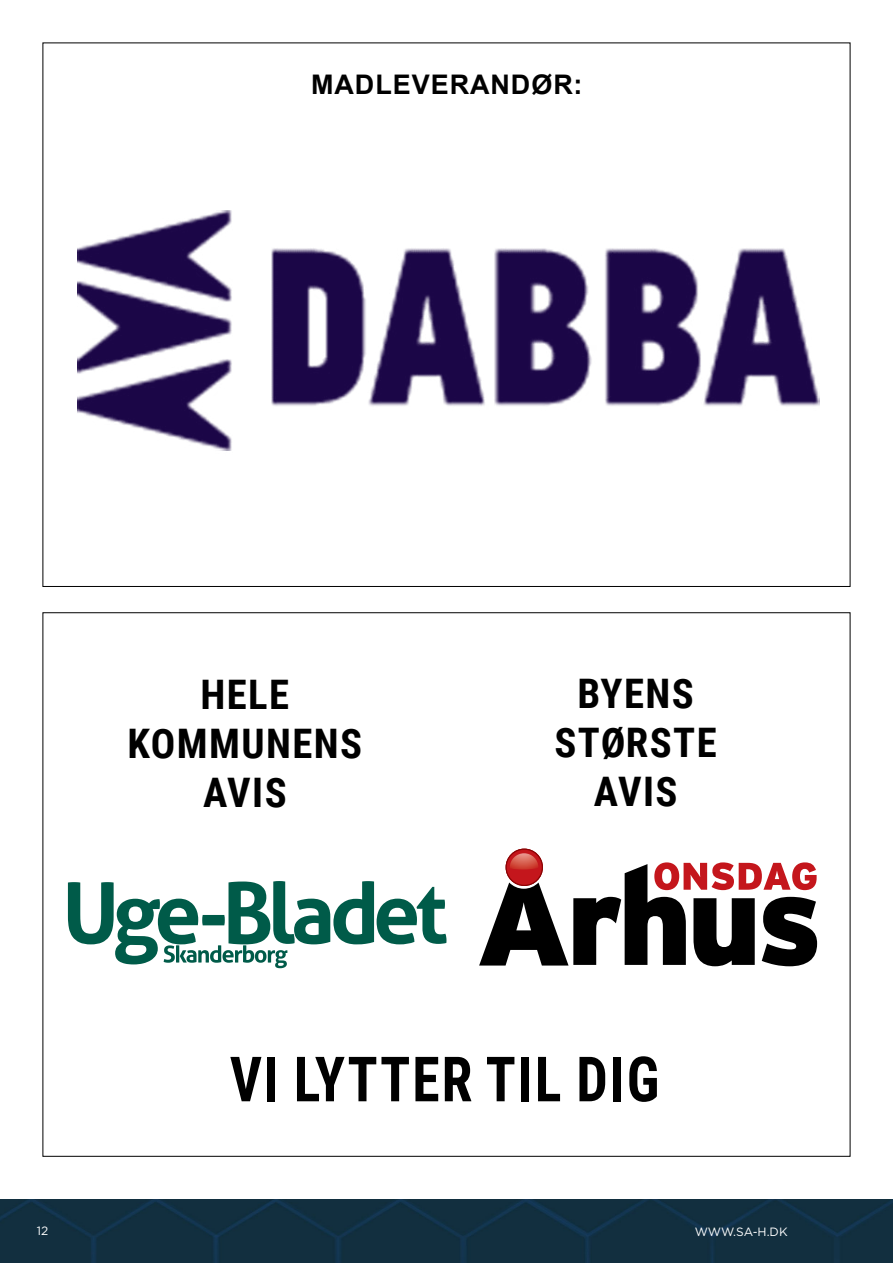
<style>
.page{position:relative;width:893px;height:1263px;background:#fff}
.page>*{position:absolute;margin:0;border:0;box-sizing:border-box;transform-origin:0 0}
.t1{font:700 62.4px "Roboto Condensed";letter-spacing:.035em;color:#000;scale:.89 1}
.t2{font:700 40.65px/48.9px "Roboto Condensed";letter-spacing:.035em;color:#000;text-align:center}
.t3{font:700 27px "Arial";letter-spacing:.035em;color:#000}
.t4{font:12px "Gotham";letter-spacing:-.01em;color:#fff}
</style>
<div class="page">
<img style="left:0;top:1199px;width:893px;height:64px">
<svg style="left:68px;top:881px;width:378px;height:87px"></svg>
<svg style="left:506px;top:848px;width:37px;height:38px"></svg>
<svg style="left:479px;top:853px;width:338px;height:113px"></svg>
<img style="left:77px;top:210px;width:742px;height:241px">
<p class="t3" style="left:311px;top:66px;width:273px">MADLEVERANDØR:</p>
<p class="t2" style="left:127px;top:668px;width:236px">HELE<br>KOMMUNENS<br>AVIS</p>
<p class="t2" style="left:554px;top:667px;width:164px">BYENS<br>STØRSTE<br>AVIS</p>
<h1 class="t1" style="left:230px;top:1035px;width:484px">VI LYTTER TIL DIG</h1>
<p class="t4" style="left:37px;top:1223px;width:13px">12</p>
<p class="t4" style="left:695px;top:1224px;width:94px">WWW.SA-H.DK</p>
</div>
